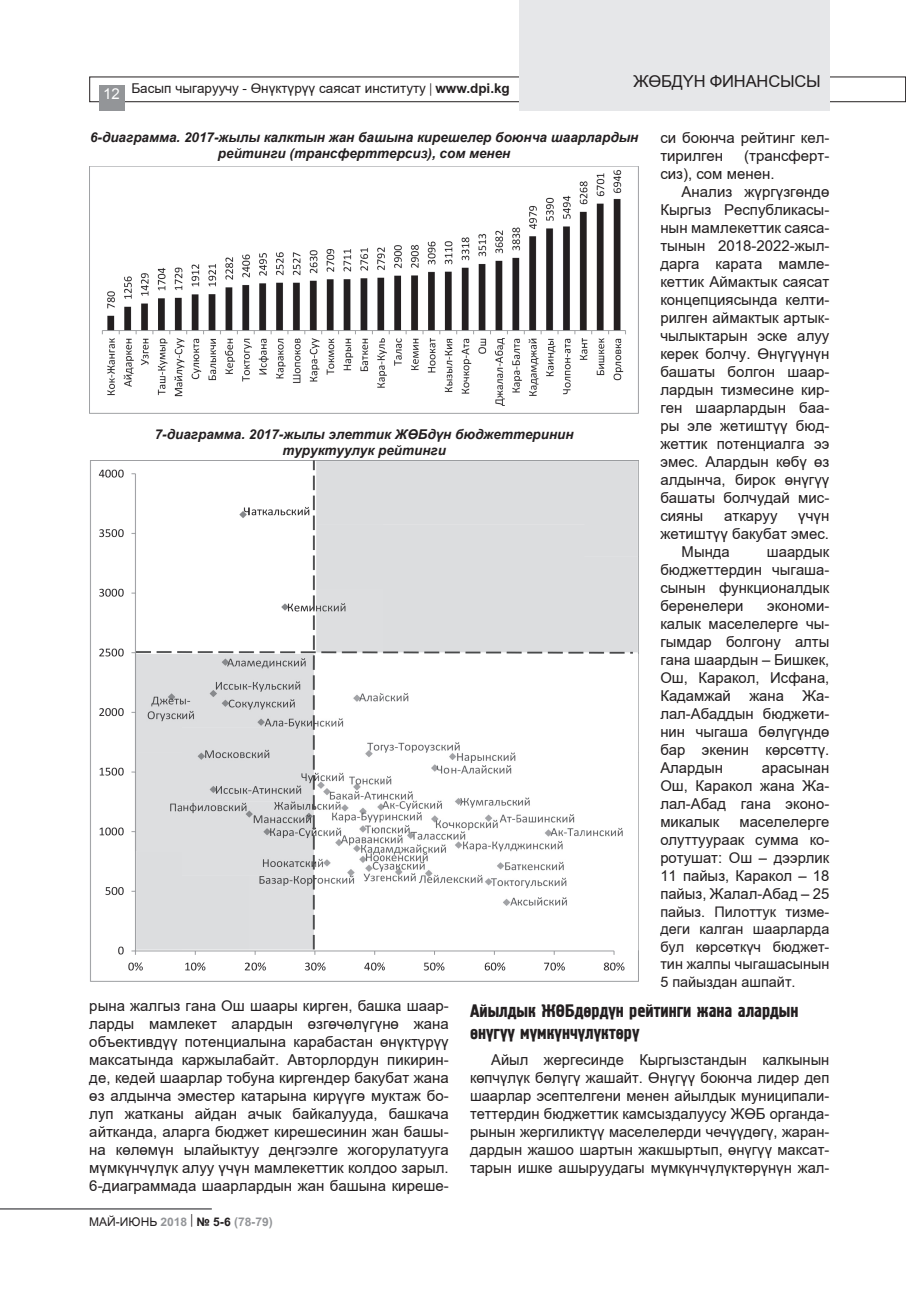
<style>
.page{position:relative;width:906px;height:1289px;background:#fff}
.page>*{position:absolute;margin:0;border:0;box-sizing:border-box;transform-origin:0 0}
.t1{font:18px/21.6px "KS Hermes";color:#231f20}
.t2{font:16.5px "Arial KZ";letter-spacing:-.01em;color:#231f20}
.t3{font:15px/18px "Arial KZ";color:#231f20;text-align:justify}
.t4{font:14.55px/17.5px "Arial KZ";color:#231f20;text-align:justify}
.t5{font:italic 700 13.5px/16.2px "Arial";color:#231f20;text-align:center}
.t6{font:13.5px "Arial KZ";color:#231f20}
.t7{font:700 12px "Arial";color:#939598}
.s1{font-family:"Arial";font-size:15px;color:#fff}
.s2{font-family:"Arial KZ Bold"}
.s3{font-weight:400;color:#231f20}
.s4{font-weight:400;font-size:13.5px;color:#231f20}
.s5{color:#231f20}
</style>
<div class="page">
<div style="left:89px;top:77px;width:817px;height:25px;border:1px solid #231f20"></div>
<div style="left:99px;top:85px;width:25px;height:26px;background:#939598"></div>
<div style="left:519px;top:0;width:310px;height:111px;background:#e6e7e9"></div>
<hr style="left:0;top:1208px;width:212px;height:1px;background:#636366">
<img style="left:89px;top:166px;width:550px;height:248px">
<img style="left:90px;top:460px;width:548px;height:521px">
<p class="t6" style="left:103px;top:79px;width:408px"><span class="s1">12</span> Басып чыгаруучу - Өнүктүрүү саясат институту | <span class="s2">www.dpi.kg</span></p>
<p class="t2" style="left:633px;top:70px;width:189px">ЖӨБДҮН ФИНАНСЫСЫ</p>
<p class="t5" style="left:90px;top:129px;width:550px">6-диаграмма. 2017-жылы калктын жан башына кирешелер боюнча шаарлардын рейтинги (трансферттерсиз), сом менен</p>
<p class="t3" style="left:660px;top:128px;width:171px">си боюнча рейтинг кел&shy;тирилген</p>
<p class="t3" style="left:660px;top:146px;width:171px;text-indent:84px">(трансферт&shy;сиз), сом менен.</p>
<p class="t3" style="left:660px;top:182px;width:171px;text-indent:21px">Анализ жүргүзгөндө Кыргыз Республикасы&shy;нын мамлекеттик саяса&shy;тынын 2018-2022-жыл&shy;дарга карата мамле&shy;кеттик Аймактык саясат концепциясында келти&shy;рилген аймактык артык&shy;чылыктарын эске алуу керек болчу. Өнүгүүнүн башаты болгон шаар&shy;лардын тизмесине кир&shy;ген шаарлардын баа&shy;ры эле жетиштүү бюд&shy;жеттик потенциалга ээ эмес. Алардын көбү өз алдынча, бирок өнүгүү башаты болчудай мис&shy;сияны</p>
<p class="t5" style="left:155px;top:427px;width:420px">7-диаграмма. 2017-жылы элеттик ЖӨБдүн бюджеттеринин туруктуулук рейтинги</p>
<p class="t3" style="left:724px;top:506px;width:55px">аткаруу</p>
<p class="t3" style="left:798px;top:506px;width:33px">үчүн</p>
<p class="t3" style="left:660px;top:524px;width:170px">жетиштүү бакубат эмес.</p>
<p class="t3" style="left:681px;top:542px;width:50px">Мында</p>
<p class="t3" style="left:660px;top:542px;width:171px;text-indent:106px">шаардык бюджеттердин чыгаша&shy;сынын функционалдык беренелери</p>
<p class="t3" style="left:660px;top:596px;width:171px;text-indent:107px">экономи&shy;калык маселелерге чы&shy;гымдар болгону алты гана шаардын – Бишкек, Ош, Каракол, Исфана, Кадамжай жана Жа&shy;лал-Абаддын бюджети&shy;нин чыгаша бөлүгүндө бар экенин көрсөттү.<br>Алардын</p>
<p class="t3" style="left:660px;top:758px;width:171px;text-indent:101px">арасынан Ош, Каракол жана Жа&shy;лал-Абад гана эконо&shy;микалык</p>
<p class="t3" style="left:660px;top:812px;width:171px;text-indent:79px">маселелерге олуттуураак сумма ко&shy;ротушат: Ош – дээрлик 11 пайыз, Каракол – 18 пайыз, Жалал-Абад – 25</p>
<p class="t4" style="left:660px;top:902px;width:171px">пайыз. Пилоттук тизме&shy;деги калган шаарларда бул көрсөткүч бюджет&shy;тин жалпы чыгашасынын 5 пайыздан ашпайт.</p>
<p class="t1" style="left:470px;top:1000px;width:330px">Айылдык ЖЁБдёрд=н рейтинги жана алардын ён=г== м=мк=нч=л=ктёр=</p>
<p class="t3" style="left:470px;top:1050px;width:361px;text-indent:21px">Айыл жергесинде Кыргызстандын калкынын көпчүлүк бөлүгү жашайт. Өнүгүү боюнча лидер деп шаарлар эсептелгени менен айылдык муниципали&shy;теттердин бюджеттик камсыздалууcу ЖӨБ органда&shy;рынын жергиликтүү маселелерди чечүүдөгү, жаран&shy;дардын жашоо шартын жакшыртып, өнүгүү максат&shy;тарын ишке ашыруудагы мүмкүнчүлүктөрүнүн жал-</p>
<p class="t3" style="left:89px;top:996px;width:361px">рына жалгыз гана Ош шаары кирген, башка шаар&shy;ларды мамлекет алардын өзгөчөлүгүнө жана объективдүү потенциалына карабастан өнүктүрүү максатында каржылабайт. Авторлордун пикирин&shy;де, кедей шаарлар тобуна киргендер бакубат жана өз алдынча эместер катарына кирүүгө муктаж бо&shy;луп жатканы айдан ачык байкалууда, башкача айтканда, аларга бюджет кирешесинин жан башы&shy;на көлөмүн ылайыктуу деңгээлге жогорулатууга мүмкүнчүлүк алуу үчүн мамлекеттик колдоо зарыл.<br>6-диаграммада шаарлардын жан башына киреше-</p>
<p class="t7" style="left:89px;top:1215px;width:185px"><span class="s3">МАЙ-ИЮНЬ</span> 2018 <span class="s4">|</span> <span class="s5">№ 5-6</span> (78-79)</p>
</div>
